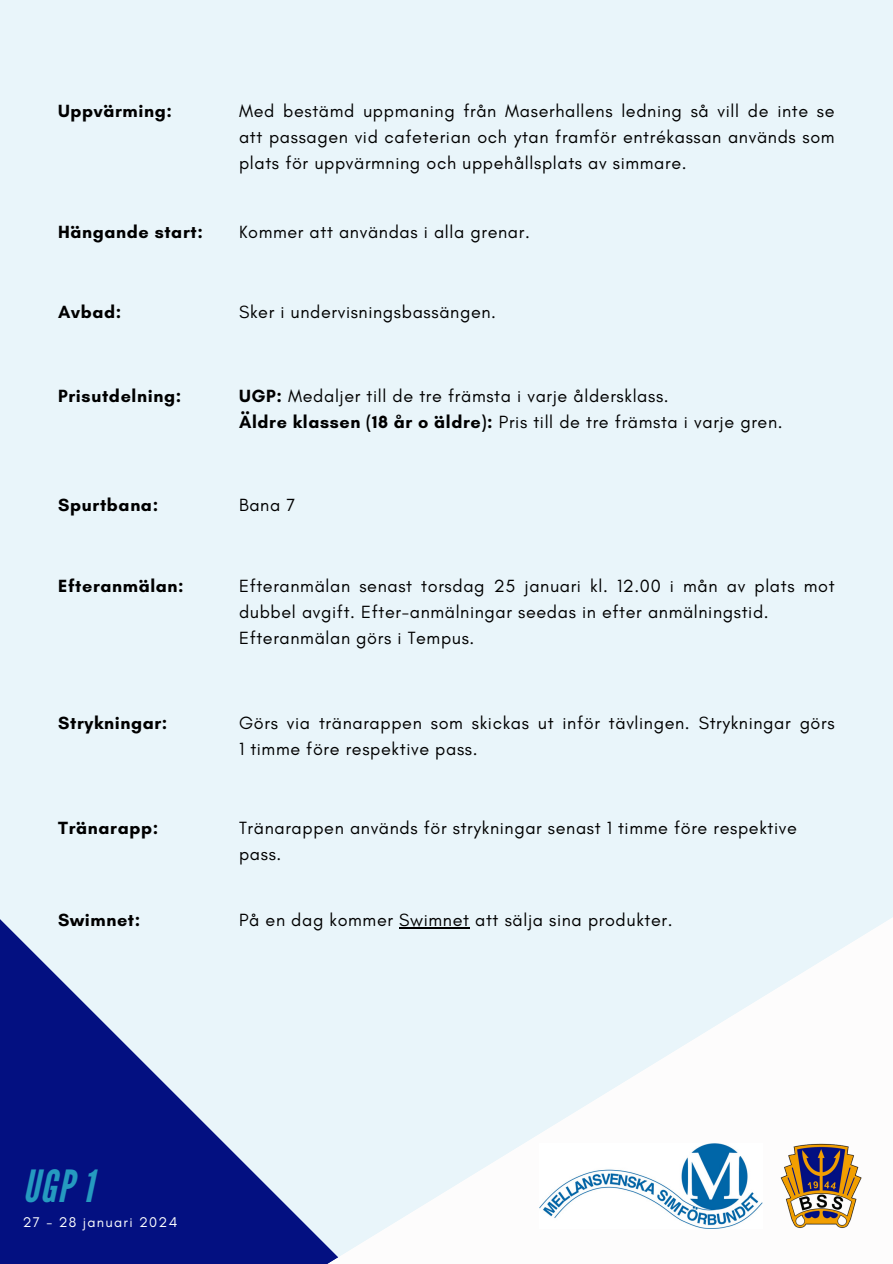
<style>
.page{position:relative;width:893px;height:1264px;background:#fff}
.page>*{position:absolute;margin:0;border:0;box-sizing:border-box;transform-origin:0 0}
.t1{font:italic 44.25px "League Gothic";color:#259ac0}
.t2{font:18px/25.8px "Glacial Indifference";letter-spacing:.035em;color:#000}
.t3{font:700 18px "Glacial Indifference";letter-spacing:.035em;color:#000}
.t4{font:14.4px "Glacial Indifference";letter-spacing:.09em;color:#fdfefe}
.s1{font-weight:700}
</style>
<div class="page">
<div style="left:0;top:0;width:892px;height:1263px;background:#e9f5fa"></div>
<svg style="left:0;top:919px;width:215px;height:344px;fill:#031081"></svg>
<svg style="left:215px;top:918px;width:677px;height:345px"></svg>
<img style="left:780px;top:1143px;width:81px;height:84px">
<img style="left:539px;top:1143px;width:223px;height:84px">
<p class="t3" style="left:58px;top:100px;width:115px">Uppvärming:</p>
<p class="t2" style="left:239px;top:98px;width:597px;text-align:justify">Med bestämd uppmaning från Maserhallens ledning så vill de inte se att passagen vid cafeterian och ytan framför entrékassan används som plats för uppvärmning och uppehållsplats av simmare.</p>
<p class="t3" style="left:58px;top:221px;width:146px">Hängande start:</p>
<p class="t2" style="left:239px;top:219px;width:292px">Kommer att användas i alla grenar.</p>
<p class="t3" style="left:58px;top:300px;width:65px">Avbad:</p>
<p class="t2" style="left:239px;top:298px;width:258px">Sker i undervisningsbassängen.</p>
<p class="t3" style="left:58px;top:384px;width:124px">Prisutdelning:</p>
<p class="t2" style="left:239px;top:382px;width:431px"><span class="s1">UGP:</span> Medaljer till de tre främsta i varje åldersklass.</p>
<p class="t2" style="left:239px;top:408px;width:545px"><span class="s1">Äldre klassen (18 år o äldre):</span> Pris till de tre främsta i varje gren.</p>
<p class="t3" style="left:58px;top:494px;width:101px">Spurtbana:</p>
<p class="t2" style="left:239px;top:492px;width:58px">Bana 7</p>
<p class="t3" style="left:58px;top:575px;width:127px">Efteranmälan:</p>
<p class="t2" style="left:239px;top:573px;width:597px">Efteranmälan senast torsdag 25 januari kl. 12.00 i mån av plats mot dubbel avgift. Efter-anmälningar seedas in efter anmälningstid.</p>
<p class="t2" style="left:239px;top:624px;width:237px">Efteranmälan görs i Tempus.</p>
<p class="t3" style="left:58px;top:712px;width:111px">Strykningar:</p>
<p class="t2" style="left:239px;top:710px;width:597px">Görs via tränarappen som skickas ut inför tävlingen. Strykningar görs<br>1 timme före respektive pass.</p>
<p class="t3" style="left:58px;top:817px;width:102px">Tränarapp:</p>
<p class="t2" style="left:239px;top:814px;width:559px">Tränarappen används för strykningar senast 1 timme före respektive</p>
<p class="t2" style="left:239px;top:840px;width:44px">pass.</p>
<p class="t3" style="left:58px;top:909px;width:84px">Swimnet:</p>
<p class="t2" style="left:239px;top:907px;width:435px">På en dag kommer Swimnet att sälja sina produkter.</p>
<p class="t1" style="left:23px;top:1160px;width:72px">UGP 1</p>
<p class="t4" style="left:23px;top:1213px;width:156px">27 - 28 januari 2024</p>
</div>
